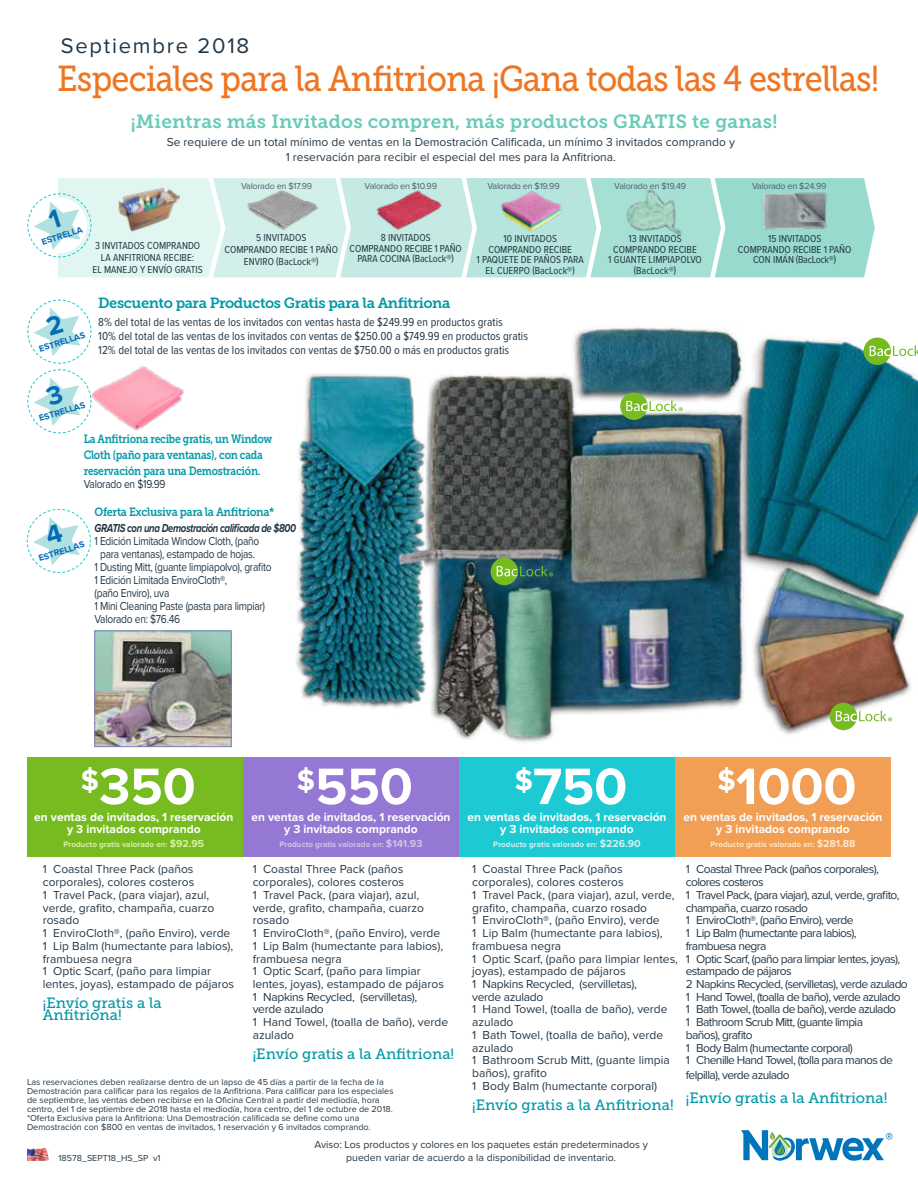
<style>
.page{position:relative;width:918px;height:1188px;background:#fff}
.page>*{position:absolute;margin:0;border:0;box-sizing:border-box;transform-origin:0 0}
.t1{font:700 53.1px "Proxima Nova";color:#fff}
.t2{font:36px "Museo Slab 500";letter-spacing:-.025em;color:#ee7623;scale:.9 1}
.t3{font:700 29.7px "Proxima Nova";color:#fff}
.t4{font:22.05px "Proxima Nova";letter-spacing:.08em;color:#243746}
.t5{font:19.05px "Museo Slab 700";letter-spacing:.01em;color:#6bcbb8}
.t6{font:14.85px/12.8px "Museo Slab 500";color:#0099a8}
.t7{font:14.7px "Museo Slab 700";letter-spacing:-.03em;color:#0099a8}
.t8{font:12px/12.8px "Proxima Nova";color:#243746}
.t9{font:12px/12.8px "Proxima Nova";letter-spacing:-.05em;color:#243746}
.t10{font:12px/14.4px "Proxima Nova Cond";color:#243746}
.t11{font:12px "Proxima Nova";letter-spacing:-.025em;color:#243746;scale:.85 1}
.t12{font:700 12px/12px "Proxima Nova";color:#fff;text-align:center}
.t13{font:12px/15.8px "Museo Slab 700";letter-spacing:-.025em;color:#0099a8;scale:.85 1}
.t14{font:italic 700 12px "Proxima Nova";letter-spacing:-.04em;color:#243746;scale:.8 1}
.t15{font:12px "Museo Slab 700";letter-spacing:-.025em;color:#0099a8;scale:.9 1}
.t16{font:10.5px/10.5px "Proxima Nova Cond";color:#243746;text-align:center}
.t17{font:10.5px "Proxima Nova";color:#243746}
.t18{font:9px/9px "Proxima Nova";color:#243746}
.t19{font:9px "Proxima Nova";letter-spacing:-.025em;color:#505f6b}
.t20{font:700 9px "Proxima Nova";color:#036cb6}
.t21{font:700 8.1px "Proxima Nova";color:#d0c3e8}
.t22{font:700 8.1px "Proxima Nova";color:#d7eeed}
.t23{font:700 8.1px "Proxima Nova";color:#ffe6c7}
.t24{font:700 8.1px "Proxima Nova";color:#dbeea5}
.s1{font-size:10.5px}
</style>
<div class="page">
<img style="left:296px;top:327px;width:622px;height:416px">
<img style="left:27px;top:1149px;width:22px;height:12px">
<svg style="left:741px;top:1130px;width:151px;height:31px"></svg>
<img style="left:92px;top:366px;width:92px;height:65px">
<div style="left:675px;top:757px;width:216px;height:99px;background:#f09f54"></div>
<div style="left:27px;top:757px;width:216px;height:99px;background:#76bc21"></div>
<div style="left:243px;top:757px;width:216px;height:99px;background:#9578d3"></div>
<div style="left:459px;top:757px;width:216px;height:99px;background:#1dcad3"></div>
<svg style="left:620px;top:393px;width:63px;height:27px;background:#98b885"></svg>
<svg style="left:830px;top:703px;width:62px;height:27px"></svg>
<svg style="left:491px;top:558px;width:62px;height:27px;background:#467c53"></svg>
<svg style="left:864px;top:338px;width:54px;height:27px"></svg>
<img style="left:96px;top:632px;width:134px;height:113px">
<div style="left:94px;top:630px;width:138px;height:117px;border:1px solid #7e81be"></div>
<svg style="left:26px;top:508px;width:65px;height:65px"></svg>
<svg style="left:27px;top:178px;width:848px;height:100px;background:#bedfd9"></svg>
<svg style="left:27px;top:299px;width:65px;height:135px"></svg>
<h3 class="t4" style="left:61px;top:32px;width:190px">Septiembre 2018</h3>
<h2 class="t2" style="left:57px;top:58px;width:915px">Especiales para la Anfitriona ¡Gana todas las 4 estrellas!</h2>
<h3 class="t5" style="left:131px;top:111px;width:648px">¡Mientras más Invitados compren, más productos GRATIS te ganas!</h3>
<p class="t8" style="left:167px;top:135px;width:570px;line-height:14.4px;text-align:center">Se requiere de un total mínimo de ventas en la Demostración Calificada, un mínimo 3 invitados comprando y<br>1 reservación para recibir el especial del mes para la Anfitriona.</p>
<p class="t19" style="left:241px;top:181px;width:73px">Valorado en $17.99</p>
<p class="t19" style="left:365px;top:181px;width:74px">Valorado en $10.99</p>
<p class="t19" style="left:487px;top:181px;width:74px">Valorado en $19.99</p>
<p class="t19" style="left:614px;top:181px;width:73px">Valorado en $19.49</p>
<p class="t19" style="left:752px;top:181px;width:76px">Valorado en $24.99</p>
<p class="t20" style="left:40px;top:237px;width:44px;rotate:-17deg">ESTRELLA</p>
<p class="t16" style="left:224px;top:232px;width:115px;line-height:12px">5 INVITADOS<br>COMPRANDO RECIBE 1 PAÑO<br>ENVIRO (BacLock®)</p>
<p class="t16" style="left:350px;top:233px;width:114px">8 INVITADOS<br>COMPRANDO RECIBE 1 PAÑO<br>PARA COCINA (BacLock®)</p>
<p class="t16" style="left:477px;top:234px;width:109px">10 INVITADOS<br>COMPRANDO RECIBE<br>1 PAQUETE DE PAÑOS PARA<br>EL CUERPO (BacLock®)</p>
<p class="t16" style="left:738px;top:234px;width:115px">15 INVITADOS<br>COMPRANDO RECIBE 1 PAÑO<br>CON IMÁN (BacLock®)</p>
<p class="t16" style="left:93px;top:240px;width:112px;line-height:12px">3 INVITADOS COMPRANDO<br>LA ANFITRIONA RECIBE:<br>EL MANEJO Y ENVÍO GRATIS</p>
<p class="t16" style="left:608px;top:234px;width:95px">13 INVITADOS<br>COMPRANDO RECIBE<br>1 GUANTE LIMPIAPOLVO (BacLock®)</p>
<p class="t20" style="left:38px;top:344px;width:49px;rotate:-17deg">ESTRELLAS</p>
<p class="t7" style="left:98px;top:295px;width:354px">Descuento para Productos Gratis para la Anfitriona</p>
<p class="t10" style="left:98px;top:315px;width:431px">8% del total de las ventas de los invitados con ventas hasta de $249.99 en productos gratis<br>10% del total de las ventas de los invitados con ventas de $250.00 a $749.99 en productos gratis<br>12% del total de las ventas de los invitados con ventas de $750.00 o más en productos gratis</p>
<p class="t20" style="left:38px;top:413px;width:49px;rotate:-17deg">ESTRELLAS</p>
<p class="t13" style="left:84px;top:432px;width:224px">La Anfitriona recibe gratis, un Window<br>Cloth (paño para ventanas), con cada reservación para una Demostración.</p>
<p class="t11" style="left:84px;top:477px;width:98px">Valorado en $19.99</p>
<p class="t20" style="left:37px;top:553px;width:49px;rotate:-17deg">ESTRELLAS</p>
<p class="t15" style="left:94px;top:505px;width:201px">Oferta Exclusiva para la Anfitriona*</p>
<p class="t14" style="left:94px;top:521px;width:253px">GRATIS con una Demostración calificada de $800</p>
<p class="t11" style="left:94px;top:534px;width:195px">1 Edición Limitada Window Cloth, (paño</p>
<p class="t11" style="left:100px;top:547px;width:184px">para ventanas), estampado de hojas.</p>
<p class="t11" style="left:94px;top:560px;width:210px">1 Dusting Mitt, (guante limpiapolvo), grafito</p>
<p class="t11" style="left:94px;top:573px;width:158px">1 Edición Limitada EnviroCloth®,</p>
<p class="t11" style="left:94px;top:586px;width:90px">(paño Enviro), uva</p>
<p class="t11" style="left:94px;top:599px;width:202px">1 Mini Cleaning Paste (pasta para limpiar)</p>
<p class="t11" style="left:94px;top:612px;width:102px">Valorado en: $76.46</p>
<h1 class="t1" style="left:81px;top:755px;width:116px"><sup>$</sup>350</h1>
<h1 class="t1" style="left:297px;top:755px;width:117px"><sup>$</sup>550</h1>
<h1 class="t1" style="left:515px;top:755px;width:114px"><sup>$</sup>750</h1>
<h1 class="t1" style="left:736px;top:755px;width:122px">1000</h1>
<p class="t12" style="left:34px;top:811px;width:201px">en ventas de invitados, 1 reservación y 3 invitados comprando</p>
<p class="t24" style="left:63px;top:839px;width:143px">Producto gratis valorado en: <span class="s1">$92.95</span></p>
<h3 class="t3" style="left:717px;top:763px;width:20px">$</h3>
<p class="t12" style="left:251px;top:811px;width:201px">en ventas de invitados, 1 reservación y 3 invitados comprando</p>
<p class="t21" style="left:279px;top:839px;width:145px">Producto gratis valorado en: <span class="s1">$141.93</span></p>
<p class="t12" style="left:467px;top:811px;width:201px">en ventas de invitados, 1 reservación y 3 invitados comprando</p>
<p class="t22" style="left:493px;top:839px;width:149px">Producto gratis valorado en: <span class="s1">$226.90</span></p>
<p class="t12" style="left:683px;top:811px;width:201px">en ventas de invitados, 1 reservación y 3 invitados comprando</p>
<p class="t23" style="left:710px;top:839px;width:147px">Producto gratis valorado en: <span class="s1">$281.88</span></p>
<p class="t8" style="left:43px;top:863px;width:193px">1 Coastal Three Pack (paños corporales), colores costeros<br>1 Travel Pack, (para viajar), azul, verde, grafito, champaña, cuarzo rosado<br>1 EnviroCloth®, (paño Enviro), verde<br>1 Lip Balm (humectante para labios), frambuesa negra<br>1 Optic Scarf, (paño para limpiar lentes, joyas), estampado de pájaros</p>
<p class="t6" style="left:43px;top:996px;width:120px">¡Envío gratis a la<br>Anfitriona!</p>
<p class="t8" style="left:253px;top:863px;width:197px">1 Coastal Three Pack (paños corporales), colores costeros<br>1 Travel Pack, (para viajar), azul, verde, grafito, champaña, cuarzo rosado<br>1 EnviroCloth®, (paño Enviro), verde<br>1 Lip Balm (humectante para labios), frambuesa negra<br>1 Optic Scarf, (paño para limpiar lentes, joyas), estampado de pájaros<br>1 Napkins Recycled, (servilletas), verde azulado<br>1 Hand Towel, (toalla de baño), verde azulado</p>
<p class="t6" style="left:253px;top:1047px;width:203px">¡Envío gratis a la Anfitriona!</p>
<p class="t18" style="left:27px;top:1078px;width:368px">Las reservaciones deben realizarse dentro de un lapso de 45 días a partir de la fecha de la Demostración para calificar para los regalos de la Anfitriona. Para calificar para los especiales de septiembre, las ventas deben recibirse en la Oficina Central a partir del mediodía, hora centro, del 1 de septiembre de 2018 hasta el mediodía, hora centro, del 1 de octubre de 2018. *Oferta Exclusiva para la Anfitriona: Una Demostración calificada se define como una Demostración con $800 en ventas de invitados, 1 reservación y 6 invitados comprando.</p>
<p class="t8" style="left:472px;top:863px;width:207px">1 Coastal Three Pack (paños corporales), colores costeros<br>1 Travel Pack, (para viajar), azul, verde, grafito, champaña, cuarzo rosado<br>1 EnviroCloth®, (paño Enviro), verde<br>1 Lip Balm (humectante para labios), frambuesa negra<br>1 Optic Scarf, (paño para limpiar lentes, joyas), estampado de pájaros<br>1 Napkins Recycled, (servilletas),<br>verde azulado<br>1 Hand Towel, (toalla de baño), verde azulado<br>1 Bath Towel, (toalla de baño), verde azulado<br>1 Bathroom Scrub Mitt, (guante limpia baños), grafito<br>1 Body Balm (humectante corporal)</p>
<p class="t6" style="left:472px;top:1098px;width:203px">¡Envío gratis a la Anfitriona!</p>
<p class="t17" style="left:314px;top:1139px;width:335px">Aviso: Los productos y colores en los paquetes están predeterminados y</p>
<p class="t18" style="left:58px;top:1154px;width:104px">18578_SEPT18_HS_SP v1</p>
<p class="t17" style="left:346px;top:1151px;width:271px">pueden variar de acuerdo a la disponibilidad de inventario.</p>
<p class="t9" style="left:686px;top:863px;width:224px">1 Coastal Three Pack (paños corporales), colores costeros<br>1 Travel Pack, (para viajar), azul, verde, grafito, champaña, cuarzo rosado<br>1 EnviroCloth®, (paño Enviro), verde<br>1 Lip Balm (humectante para labios), frambuesa negra<br>1 Optic Scarf, (paño para limpiar lentes, joyas), estampado de pájaros<br>2 Napkins Recycled, (servilletas), verde azulado 1 Hand Towel, (toalla de baño), verde azulado<br>1 Bath Towel, (toalla de baño), verde azulado<br>1 Bathroom Scrub Mitt, (guante limpia<br>baños), grafito<br>1 Body Balm (humectante corporal)<br>1 Chenille Hand Towel, (tolla para manos de</p>
<p class="t9" style="left:686px;top:1069px;width:105px">felpilla), verde azulado</p>
<p class="t6" style="left:686px;top:1091px;width:203px">¡Envío gratis a la Anfitriona!</p>
</div>
